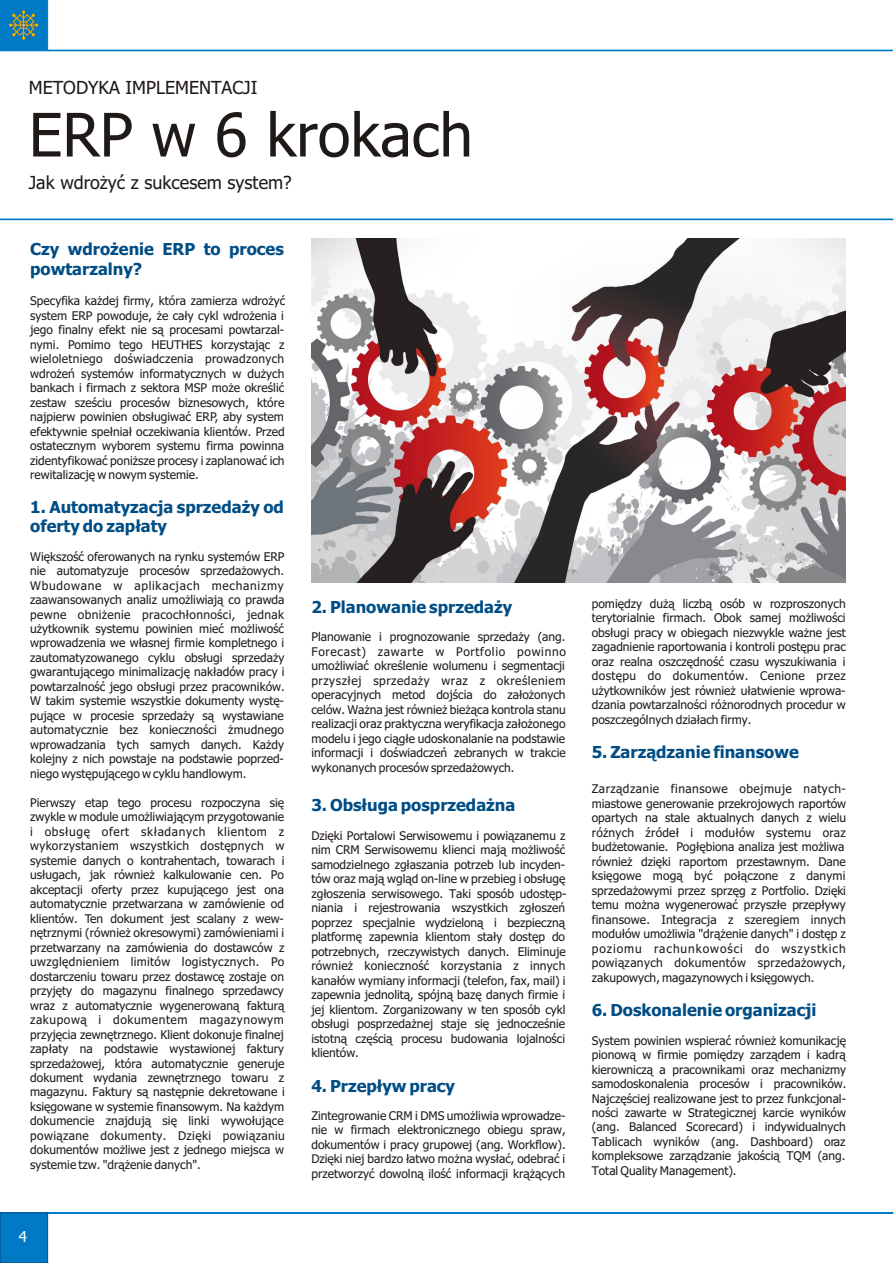
<style>
.page{position:relative;width:894px;height:1263px;background:#fff}
.page>*{position:absolute;margin:0;border:0;box-sizing:border-box;transform-origin:0 0}
.t1{font:60px "Tahoma";color:#1f1a17}
.t2{font:18px "Tahoma";color:#1f1a17}
.t3{font:700 16.5px/20px "Tahoma";color:#004d85}
.t4{font:15px "Tahoma";color:#fff}
.t5{font:12px/14.5px "Tahoma";color:#1f1a17;text-align:justify}
</style>
<div class="page">
<hr style="left:0;top:219px;width:893px;height:1px;background:#007ac4">
<hr style="left:0;top:50px;width:892px;height:1px;background:#007ac4">
<hr style="left:0;top:1212px;width:893px;height:1px;background:#007ac4">
<div style="left:0;top:1213px;width:48px;height:50px;background:#007ac4;border:1px solid #004d85"></div>
<img style="left:312px;top:239px;width:534px;height:343px">
<svg style="left:0;top:0;width:48px;height:50px;background:#197ead"></svg>
<h2 class="t2" style="left:29px;top:80px;width:230px">METODYKA IMPLEMENTACJI</h2>
<h1 class="t1" style="left:29px;top:111px;width:446px">ERP w 6 krokach</h1>
<h2 class="t2" style="left:29px;top:175px;width:265px">Jak wdro¿yæ z sukcesem system?</h2>
<h3 class="t3" style="left:30px;top:241px;width:255px">Czy wdro¿enie ERP to proces powtarzalny?</h3>
<p class="t5" style="left:30px;top:295px;width:257px">Specyfika ka¿dej firmy, która zamierza wdro¿yæ system ERP powoduje, ¿e ca³y cykl wdro¿enia i jego finalny efekt nie s¹ procesami powtarzal&shy;nymi. Pomimo tego HEUTHES korzystaj¹c z wieloletniego doœwiadczenia prowadzonych wdro¿eñ systemów informatycznych w du¿ych bankach i firmach z sektora MSP mo¿e okreœliæ zestaw szeœciu procesów biznesowych, które najpierw powinien obs³ugiwaæ ERP, aby system efektywnie spe³nia³ oczekiwania klientów. Przed ostatecznym wyborem systemu firma powinna zidentyfikowaæ poni¿sze procesy i zaplanowaæ ich rewitalizacjê w nowym systemie.</p>
<h3 class="t3" style="left:30px;top:498px;width:255px">1. Automatyzacja sprzeda¿y od oferty do zap³aty</h3>
<p class="t5" style="left:30px;top:550px;width:256px">Wiækszoúã oferowanych na rynku systemów ERP nie automatyzuje procesów sprzedaýowych.<br>Wbudowane w aplikacjach mechanizmy zaawansowanych analiz umoýliwiajà co prawda pewne obniýenie pracochùonnoúci, jednak uýytkownik systemu powinien mieã moýliwoúã wprowadzenia we wùasnej firmie kompletnego i zautomatyzowanego cyklu obsùugi sprzedaýy gwarantujàcego minimalizacjæ nakùadów pracy i powtarzalnoúã jego obsùugi przez pracowników.<br>W takim systemie wszystkie dokumenty wystæ&shy;pujàce w procesie sprzedaýy sà wystawiane automatycznie bez koniecznoúci ýmudnego wprowadzania tych samych danych. Kaýdy kolejny z nich powstaje na podstawie poprzed&shy;niego wystæpujàcego w cyklu handlowym.</p>
<p class="t5" style="left:30px;top:796px;width:256px">Pierwszy etap tego procesu rozpoczyna siæ zwykle w module umoýliwiajàcym przygotowanie i obsùugæ ofert skùadanych klientom z wykorzystaniem wszystkich dostæpnych w systemie danych o kontrahentach, towarach i usùugach, jak równieý kalkulowanie cen. Po akceptacji oferty przez kupujàcego jest ona automatycznie przetwarzana w zamówienie od klientów. Ten dokument jest scalany z wew&shy;nætrznymi (równieý okresowymi) zamówieniami i przetwarzany na zamówienia do dostawców z uwzglædnieniem limitów logistycznych. Po dostarczeniu towaru przez dostawcæ zostaje on przyjæty do magazynu finalnego sprzedawcy wraz z automatycznie wygenerowanà fakturà zakupowà i dokumentem magazynowym przyjæcia zewnætrznego. Klient dokonuje finalnej zapùaty na podstawie wystawionej faktury sprzedaýowej, która automatycznie generuje dokument wydania zewnætrznego towaru z magazynu. Faktury sà nastæpnie dekretowane i ksiægowane w systemie finansowym. Na kaýdym dokumencie znajdujà siæ linki wywoùujàce powiàzane dokumenty. Dziæki powiàzaniu dokumentów moýliwe jest z jednego miejsca w systemie tzw. "dràýenie danych".</p>
<p class="t4" style="left:19px;top:1230px;width:10px">4</p>
<h3 class="t3" style="left:311px;top:598px;width:202px">2. Planowanie sprzeda¿y</h3>
<p class="t5" style="left:311px;top:631px;width:256px">Planowanie i prognozowanie sprzeda¿y (ang.<br>Forecast) zawarte w Portfolio powinno umo¿liwiaæ okreœlenie wolumenu i segmentacji przysz³ej sprzeda¿y wraz z okreœleniem operacyjnych metod dojœcia do za³o¿onych celów. Wa¿na jest równie¿ bie¿¹ca kontrola stanu realizacji oraz praktyczna weryfikacja za³o¿onego modelu i jego ci¹g³e udoskonalanie na podstawie informacji i doœwiadczeñ zebranych w trakcie wykonanych procesów sprzeda¿owych.</p>
<h3 class="t3" style="left:311px;top:797px;width:205px">3. Obs³uga posprzeda¿na</h3>
<p class="t5" style="left:311px;top:829px;width:257px">Dziêki Portalowi Serwisowemu i powi¹zanemu z nim CRM Serwisowemu klienci maj¹ mo¿liwoœæ samodzielnego zg³aszania potrzeb lub incyden&shy;tów oraz maj¹ wgl¹d on-line w przebieg i obs³ugê zg³oszenia serwisowego. Taki sposób udostêp&shy;niania i rejestrowania wszystkich zg³oszeñ poprzez specjalnie wydzielon¹ i bezpieczn¹ platformê zapewnia klientom sta³y dostêp do potrzebnych, rzeczywistych danych. Eliminuje równie¿ koniecznoœæ korzystania z innych kana³ów wymiany informacji (telefon, fax, mail) i zapewnia jednolit¹, spójn¹ bazê danych firmie i jej klientom. Zorganizowany w ten sposób cykl obs³ugi posprzeda¿nej staje siê jednoczeœnie istotn¹ czêœci¹ procesu budowania lojalnoœci klientów.</p>
<h3 class="t3" style="left:311px;top:1077px;width:145px">4. Przep³yw pracy</h3>
<p class="t5" style="left:311px;top:1109px;width:256px">Zintegrowanie CRM i DMS umo¿liwia wprowadze&shy;nie w firmach elektronicznego obiegu spraw, dokumentów i pracy grupowej (ang. Workflow).<br>Dziêki niej bardzo ³atwo mo¿na wys³aæ, odebraæ i przetworzyæ dowoln¹ iloœæ informacji kr¹¿¹cych</p>
<p class="t5" style="left:592px;top:597px;width:256px">pomiêdzy du¿¹ liczb¹ osób w rozproszonych terytorialnie firmach. Obok samej mo¿liwoœci obs³ugi pracy w obiegach niezwykle wa¿ne jest zagadnienie raportowania i kontroli postêpu prac oraz realna oszczêdnoœæ czasu wyszukiwania i dostêpu do dokumentów. Cenione przez u¿ytkowników jest równie¿ u³atwienie wprowa&shy;dzania powtarzalnoœci ró¿norodnych procedur w poszczególnych dzia³ach firmy.</p>
<h3 class="t3" style="left:592px;top:744px;width:209px">5. Zarz¹dzanie finansowe</h3>
<p class="t5" style="left:592px;top:783px;width:256px;text-align:left">Zarz¹dzanie finansowe obejmuje natych&shy;miastowe generowanie przekrojowych raportów opartych na stale aktualnych danych z wielu ró¿nych Ÿróde³ i modu³ów systemu oraz bud¿etowanie. Pog³êbiona analiza jest mo¿liwa równie¿ dziêki raportom przestawnym. Dane ksiêgowe mog¹ byæ po³¹czone z danymi sprzeda¿owymi przez sprzêg z Portfolio. Dziêki temu mo¿na wygenerowaæ przysz³e przep³ywy finansowe. Integracja z szeregiem innych modu³ów umo¿liwia "dr¹¿enie danych" i dostêp z poziomu rachunkowoœci do wszystkich powi¹zanych dokumentów sprzeda¿owych, zakupowych, magazynowych i ksiêgowych.</p>
<h3 class="t3" style="left:592px;top:1002px;width:226px">6. Doskonalenie organizacji</h3>
<p class="t5" style="left:592px;top:1034px;width:256px">System powinien wspieraæ równie¿ komunikacjê pionow¹ w firmie pomiêdzy zarz¹dem i kadr¹ kierownicz¹ a pracownikami oraz mechanizmy samodoskonalenia procesów i pracowników.<br>Najczêœciej realizowane jest to przez funkcjonal&shy;noœci zawarte w Strategicznej karcie wyników (ang. Balanced Scorecard) i indywidualnych Tablicach wyników (ang. Dashboard) oraz kompleksowe zarz¹dzanie jakoœci¹ TQM (ang.<br>Total Quality Management).</p>
</div>
